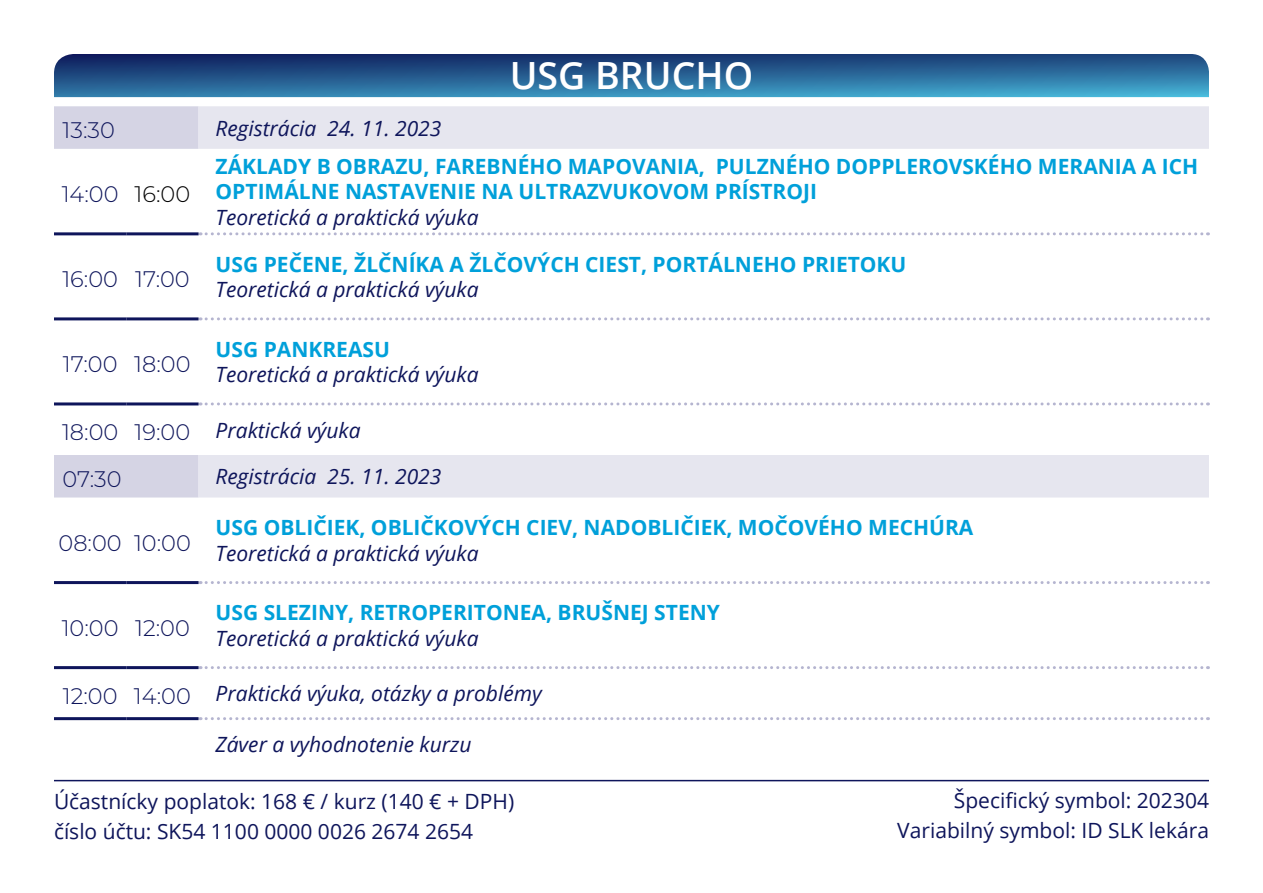
<style>
.page{position:relative;width:1263px;height:893px;background:#fff}
.page>*{position:absolute;margin:0;border:0;box-sizing:border-box;transform-origin:0 0}
.t1{font:600 37.5px "Open Sans";color:#fff}
.t2{font:300 22.5px "Montserrat";color:#0e155b}
.t3{font:300 22.5px "Montserrat";color:#000}
.t4{font:700 21px/25.5px "Open Sans";color:#00a0da}
.t5{font:italic 21px "Open Sans";color:#0e155b}
.t6{font:21px "Open Sans";color:#0e155b}
</style>
<div class="page">
<svg style="left:54px;top:106px;width:145px;height:391px"></svg>
<svg style="left:199px;top:106px;width:1010px;height:391px"></svg>
<svg style="left:200px;top:232px;width:1008px;height:3px"></svg>
<svg style="left:200px;top:317px;width:1008px;height:3px"></svg>
<svg style="left:200px;top:402px;width:1008px;height:3px"></svg>
<svg style="left:200px;top:581px;width:1008px;height:3px"></svg>
<svg style="left:200px;top:666px;width:1008px;height:3px"></svg>
<svg style="left:200px;top:717px;width:1008px;height:3px"></svg>
<hr style="left:54px;top:232px;width:72px;height:3px;background:#0e155b">
<hr style="left:126px;top:232px;width:73px;height:3px;background:#0e155b">
<hr style="left:54px;top:317px;width:72px;height:3px;background:#0e155b">
<hr style="left:126px;top:317px;width:73px;height:3px;background:#0e155b">
<hr style="left:54px;top:402px;width:72px;height:3px;background:#0e155b">
<hr style="left:126px;top:402px;width:73px;height:3px;background:#0e155b">
<hr style="left:54px;top:581px;width:72px;height:3px;background:#0e155b">
<hr style="left:126px;top:581px;width:73px;height:3px;background:#0e155b">
<hr style="left:54px;top:666px;width:72px;height:3px;background:#0e155b">
<hr style="left:126px;top:666px;width:73px;height:3px;background:#0e155b">
<hr style="left:54px;top:717px;width:72px;height:3px;background:#0e155b">
<hr style="left:126px;top:717px;width:73px;height:3px;background:#0e155b">
<svg style="left:54px;top:54px;width:1155px;height:43px;background:#286395"></svg>
<hr style="left:54px;top:780px;width:1155px;height:1px;background:#0e155b">
<p class="t2" style="left:63px;top:115px;width:54px">13:30</p>
<p class="t5" style="left:216px;top:114px;width:227px">Registrácia 24. 11. 2023</p>
<p class="t1" style="left:510px;top:50px;width:245px">USG BRUCHO</p>
<p class="t2" style="left:62px;top:179px;width:58px">14:00</p>
<p class="t3" style="left:135px;top:179px;width:57px">16:00</p>
<p class="t2" style="left:62px;top:264px;width:57px">16:00</p>
<p class="t2" style="left:135px;top:264px;width:56px">17:00</p>
<p class="t2" style="left:63px;top:349px;width:56px">17:00</p>
<p class="t2" style="left:134px;top:349px;width:58px">18:00</p>
<p class="t4" style="left:216px;top:153px;width:984px">ZÁKLADY B OBRAZU, FAREBNÉHO MAPOVANIA, PULZNÉHO DOPPLEROVSKÉHO MERANIA A ICH<br>OPTIMÁLNE NASTAVENIE NA ULTRAZVUKOVOM PRÍSTROJI</p>
<p class="t5" style="left:216px;top:203px;width:265px">Teoretická a praktická výuka</p>
<p class="t4" style="left:216px;top:251px;width:692px">USG PEČENE, ŽLČNÍKA A ŽLČOVÝCH CIEST, PORTÁLNEHO PRIETOKU</p>
<p class="t5" style="left:216px;top:275px;width:265px">Teoretická a praktická výuka</p>
<p class="t4" style="left:216px;top:336px;width:176px">USG PANKREASU</p>
<p class="t5" style="left:216px;top:360px;width:265px">Teoretická a praktická výuka</p>
<p class="t2" style="left:62px;top:417px;width:58px">18:00</p>
<p class="t2" style="left:135px;top:417px;width:57px">19:00</p>
<p class="t5" style="left:216px;top:415px;width:147px">Praktická výuka</p>
<p class="t2" style="left:63px;top:464px;width:61px">07:30</p>
<p class="t5" style="left:216px;top:462px;width:227px">Registrácia 25. 11. 2023</p>
<p class="t2" style="left:59px;top:528px;width:65px">08:00</p>
<p class="t2" style="left:134px;top:528px;width:58px">10:00</p>
<p class="t2" style="left:62px;top:613px;width:58px">10:00</p>
<p class="t2" style="left:135px;top:613px;width:56px">12:00</p>
<p class="t4" style="left:216px;top:514px;width:759px">USG OBLIČIEK, OBLIČKOVÝCH CIEV, NADOBLIČIEK, MOČOVÉHO MECHÚRA</p>
<p class="t5" style="left:216px;top:539px;width:265px">Teoretická a praktická výuka</p>
<p class="t4" style="left:216px;top:599px;width:506px">USG SLEZINY, RETROPERITONEA, BRUŠNEJ STENY</p>
<p class="t5" style="left:216px;top:624px;width:265px">Teoretická a praktická výuka</p>
<p class="t2" style="left:63px;top:681px;width:56px">12:00</p>
<p class="t2" style="left:134px;top:681px;width:58px">14:00</p>
<p class="t5" style="left:216px;top:679px;width:328px">Praktická výuka, otázky a problémy</p>
<p class="t5" style="left:216px;top:730px;width:258px">Záver a vyhodnotenie kurzu</p>
<p class="t6" style="left:54px;top:787px;width:462px">Účastnícky poplatok: 168 € / kurz (140 € + DPH)</p>
<p class="t6" style="left:54px;top:817px;width:421px">číslo účtu: SK54 1100 0000 0026 2674 2654</p>
<p class="t6" style="left:954px;top:786px;width:257px">Špecifický symbol: 202304</p>
<p class="t6" style="left:897px;top:816px;width:313px">Variabilný symbol: ID SLK lekára</p>
</div>
